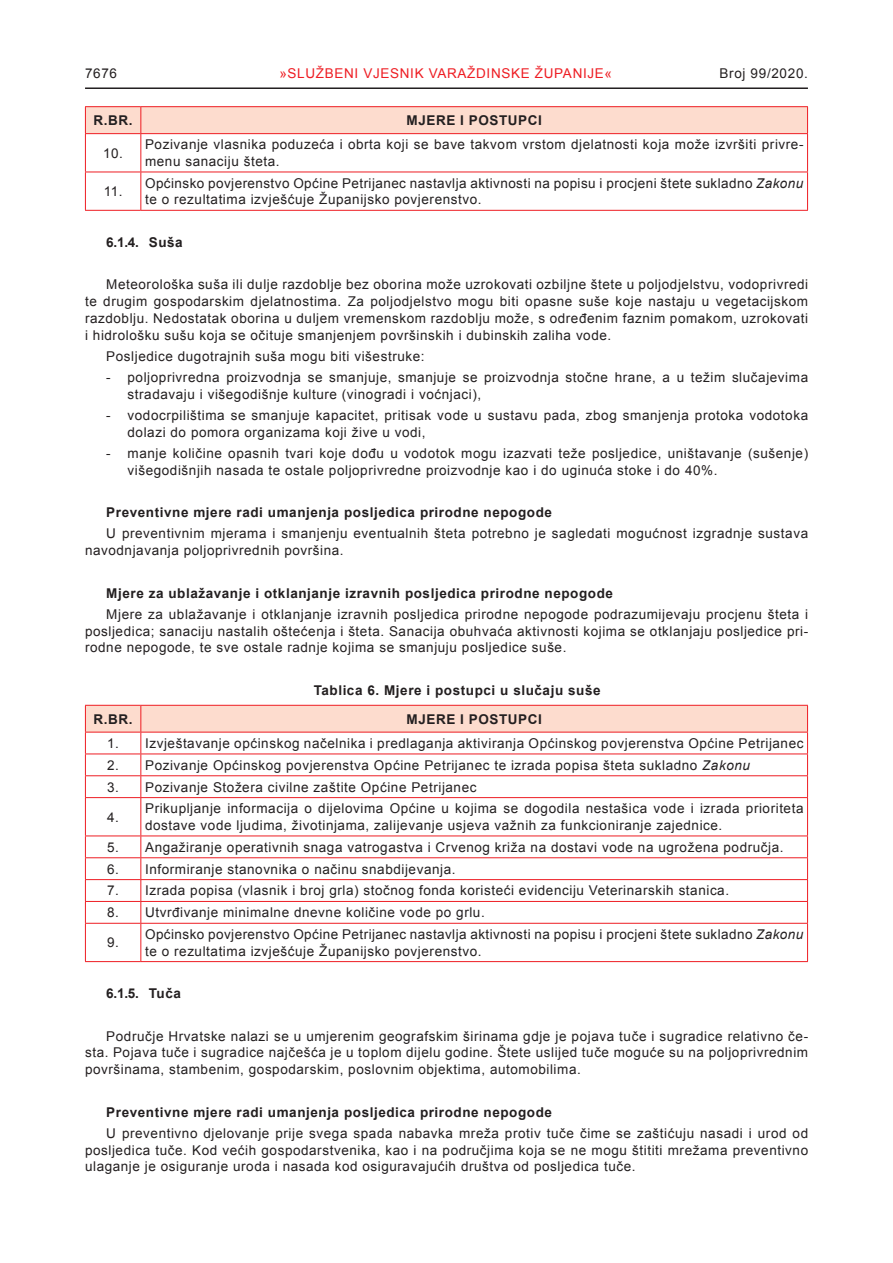
<style>
.page{position:relative;width:893px;height:1263px;background:#fff}
.page>*{position:absolute;margin:0;border:0;box-sizing:border-box;transform-origin:0 0}
.t1{font:13.5px/16.8px "Arial";letter-spacing:.04em;color:#231f20}
.t2{font:700 13.5px "Arial";letter-spacing:.04em;color:#231f20}
.t3{font:13.5px "Arial";letter-spacing:.05em;color:#ee1d23}
.s1{font-style:italic}
</style>
<div class="page">
<hr style="left:85px;top:87px;width:723px;height:2px;background:#231f20">
<hr style="left:85px;top:106px;width:56px;height:1px;background:#ee1d23">
<hr style="left:141px;top:106px;width:667px;height:1px;background:#ee1d23">
<div style="left:85px;top:107px;width:723px;height:26px;background:#fddcce"></div>
<hr style="left:85px;top:133px;width:56px;height:1px;background:#ee1d23">
<hr style="left:141px;top:133px;width:667px;height:1px;background:#ee1d23">
<hr style="left:85px;top:134px;width:1px;height:38px;background:#ee1d23">
<hr style="left:140px;top:134px;width:1px;height:38px;background:#ee1d23">
<hr style="left:807px;top:134px;width:1px;height:38px;background:#ee1d23">
<hr style="left:85px;top:172px;width:56px;height:1px;background:#ee1d23">
<hr style="left:85px;top:172px;width:1px;height:38px;background:#ee1d23">
<hr style="left:141px;top:172px;width:667px;height:1px;background:#ee1d23">
<hr style="left:140px;top:172px;width:1px;height:38px;background:#ee1d23">
<hr style="left:807px;top:172px;width:1px;height:38px;background:#ee1d23">
<hr style="left:85px;top:210px;width:56px;height:1px;background:#ee1d23">
<hr style="left:141px;top:210px;width:667px;height:1px;background:#ee1d23">
<svg style="left:85px;top:705px;width:723px;height:92px"></svg>
<hr style="left:85px;top:797px;width:56px;height:1px;background:#ee1d23">
<hr style="left:85px;top:798px;width:1px;height:37px;background:#ee1d23">
<hr style="left:141px;top:797px;width:667px;height:1px;background:#ee1d23">
<hr style="left:140px;top:798px;width:1px;height:37px;background:#ee1d23">
<hr style="left:807px;top:798px;width:1px;height:37px;background:#ee1d23">
<hr style="left:85px;top:835px;width:56px;height:1px;background:#ee1d23">
<hr style="left:141px;top:835px;width:667px;height:1px;background:#ee1d23">
<hr style="left:85px;top:857px;width:56px;height:1px;background:#ee1d23">
<hr style="left:141px;top:857px;width:667px;height:1px;background:#ee1d23">
<hr style="left:85px;top:879px;width:56px;height:1px;background:#ee1d23">
<hr style="left:141px;top:879px;width:667px;height:1px;background:#ee1d23">
<hr style="left:85px;top:901px;width:56px;height:1px;background:#ee1d23">
<svg style="left:85px;top:836px;width:1px;height:87px"></svg>
<hr style="left:141px;top:901px;width:667px;height:1px;background:#ee1d23">
<svg style="left:140px;top:836px;width:1px;height:87px"></svg>
<svg style="left:807px;top:836px;width:1px;height:87px"></svg>
<hr style="left:85px;top:923px;width:56px;height:1px;background:#ee1d23">
<hr style="left:85px;top:924px;width:1px;height:37px;background:#ee1d23">
<hr style="left:141px;top:923px;width:667px;height:1px;background:#ee1d23">
<hr style="left:140px;top:924px;width:1px;height:37px;background:#ee1d23">
<hr style="left:807px;top:924px;width:1px;height:37px;background:#ee1d23">
<hr style="left:85px;top:961px;width:56px;height:1px;background:#ee1d23">
<hr style="left:141px;top:961px;width:667px;height:1px;background:#ee1d23">
<p class="t1" style="left:85px;top:65px;width:34px">7676</p>
<p class="t3" style="left:279px;top:64px;width:334px">»SLUŽBENI VJESNIK VARAŽDINSKE ŽUPANIJE«</p>
<p class="t1" style="left:719px;top:65px;width:90px">Broj 99/2020.</p>
<p class="t2" style="left:94px;top:111px;width:41px">R.BR.</p>
<p class="t2" style="left:407px;top:111px;width:137px">MJERE I POSTUPCI</p>
<p class="t1" style="left:103px;top:145px;width:21px">10.</p>
<p class="t1" style="left:145px;top:137px;width:660px">Pozivanje vlasnika poduzeća i obrta koji se bave takvom vrstom djelatnosti koja može izvršiti privre&shy;menu sanaciju šteta.</p>
<p class="t1" style="left:104px;top:183px;width:20px">11.</p>
<p class="t1" style="left:145px;top:175px;width:660px">Općinsko povjerenstvo Općine Petrijanec nastavlja aktivnosti na popisu i procjeni štete sukladno <span class="s1">Zakonu </span>te o rezultatima izvješćuje Županijsko povjerenstvo.</p>
<p class="t2" style="left:106px;top:233px;width:78px">6.1.4. Suša</p>
<p class="t1" style="left:85px;top:276px;width:725px;text-align:justify;text-indent:21px">Meteorološka suša ili dulje razdoblje bez oborina može uzrokovati ozbiljne štete u poljodjelstvu, vodoprivredi te drugim gospodarskim djelatnostima. Za poljodjelstvo mogu biti opasne suše koje nastaju u vegetacijskom razdoblju. Nedostatak oborina u duljem vremenskom razdoblju može, s određenim faznim pomakom, uzrokovati i hidrološku sušu koja se očituje smanjenjem površinskih i dubinskih zaliha vode.</p>
<p class="t1" style="left:106px;top:348px;width:320px">Posljedice dugotrajnih suša mogu biti višestruke:</p>
<p class="t1" style="left:128px;top:369px;width:682px;text-indent:-21px">- poljoprivredna proizvodnja se smanjuje, smanjuje se proizvodnja stočne hrane, a u težim slučajevima stradavaju i višegodišnje kulture (vinogradi i voćnjaci),</p>
<p class="t1" style="left:128px;top:407px;width:682px;text-indent:-21px">- vodocrpilištima se smanjuje kapacitet, pritisak vode u sustavu pada, zbog smanjenja protoka vodotoka dolazi do pomora organizama koji žive u vodi,</p>
<p class="t1" style="left:128px;top:445px;width:682px;text-indent:-21px">- manje količine opasnih tvari koje dođu u vodotok mogu izazvati teže posljedice, uništavanje (sušenje) višegodišnjih nasada te ostale poljoprivredne proizvodnje kao i do uginuća stoke i do 40%.</p>
<p class="t2" style="left:106px;top:503px;width:447px">Preventivne mjere radi umanjenja posljedica prirodne nepogode</p>
<p class="t1" style="left:85px;top:525px;width:725px;text-indent:21px">U preventivnim mjerama i smanjenju eventualnih šteta potrebno je sagledati mogućnost izgradnje sustava navodnjavanja poljoprivrednih površina.</p>
<p class="t2" style="left:106px;top:584px;width:508px">Mjere za ublažavanje i otklanjanje izravnih posljedica prirodne nepogode</p>
<p class="t1" style="left:85px;top:606px;width:725px;text-align:justify;text-indent:21px">Mjere za ublažavanje i otklanjanje izravnih posljedica prirodne nepogode podrazumijevaju procjenu šteta i posljedica; sanaciju nastalih oštećenja i šteta. Sanacija obuhvaća aktivnosti kojima se otklanjaju posljedice pri&shy;rodne nepogode, te sve ostale radnje kojima se smanjuju posljedice suše.</p>
<p class="t2" style="left:314px;top:681px;width:288px">Tablica 6. Mjere i postupci u slučaju suše</p>
<p class="t2" style="left:94px;top:710px;width:41px">R.BR.</p>
<p class="t2" style="left:407px;top:710px;width:137px">MJERE I POSTUPCI</p>
<p class="t1" style="left:107px;top:735px;width:698px">1. Izvještavanje općinskog načelnika i predlaganja aktiviranja Općinskog povjerenstva Općine Petrijanec</p>
<p class="t1" style="left:107px;top:757px;width:644px">2. Pozivanje Općinskog povjerenstva Općine Petrijanec te izrada popisa šteta sukladno <span class="s1">Zakonu</span></p>
<p class="t1" style="left:107px;top:779px;width:371px">3. Pozivanje Stožera civilne zaštite Općine Petrijanec</p>
<p class="t1" style="left:107px;top:809px;width:13px">4.</p>
<p class="t1" style="left:145px;top:800px;width:660px">Prikupljanje informacija o dijelovima Općine u kojima se dogodila nestašica vode i izrada prioriteta dostave vode ljudima, životinjama, zalijevanje usjeva važnih za funkcioniranje zajednice.</p>
<p class="t1" style="left:107px;top:839px;width:678px">5. Angažiranje operativnih snaga vatrogastva i Crvenog križa na dostavi vode na ugrožena područja.</p>
<p class="t1" style="left:107px;top:861px;width:350px">6. Informiranje stanovnika o načinu snabdijevanja.</p>
<p class="t1" style="left:107px;top:882px;width:623px">7. Izrada popisa (vlasnik i broj grla) stočnog fonda koristeći evidenciju Veterinarskih stanica.</p>
<p class="t1" style="left:107px;top:904px;width:379px">8. Utvrđivanje minimalne dnevne količine vode po grlu.</p>
<p class="t1" style="left:107px;top:934px;width:13px">9.</p>
<p class="t1" style="left:145px;top:926px;width:660px">Općinsko povjerenstvo Općine Petrijanec nastavlja aktivnosti na popisu i procjeni štete sukladno <span class="s1">Zakonu </span>te o rezultatima izvješćuje Županijsko povjerenstvo.</p>
<p class="t2" style="left:106px;top:984px;width:76px">6.1.5. Tuča</p>
<p class="t1" style="left:85px;top:1027px;width:725px;text-align:justify;text-indent:21px">Područje Hrvatske nalazi se u umjerenim geografskim širinama gdje je pojava tuče i sugradice relativno če&shy;sta. Pojava tuče i sugradice najčešća je u toplom dijelu godine. Štete uslijed tuče moguće su na poljoprivrednim površinama, stambenim, gospodarskim, poslovnim objektima, automobilima.</p>
<p class="t2" style="left:106px;top:1103px;width:447px">Preventivne mjere radi umanjenja posljedica prirodne nepogode</p>
<p class="t1" style="left:85px;top:1125px;width:725px;text-align:justify;text-indent:21px">U preventivno djelovanje prije svega spada nabavka mreža protiv tuče čime se zaštićuju nasadi i urod od posljedica tuče. Kod većih gospodarstvenika, kao i na područjima koja se ne mogu štititi mrežama preventivno ulaganje je osiguranje uroda i nasada kod osiguravajućih društva od posljedica tuče.</p>
</div>
